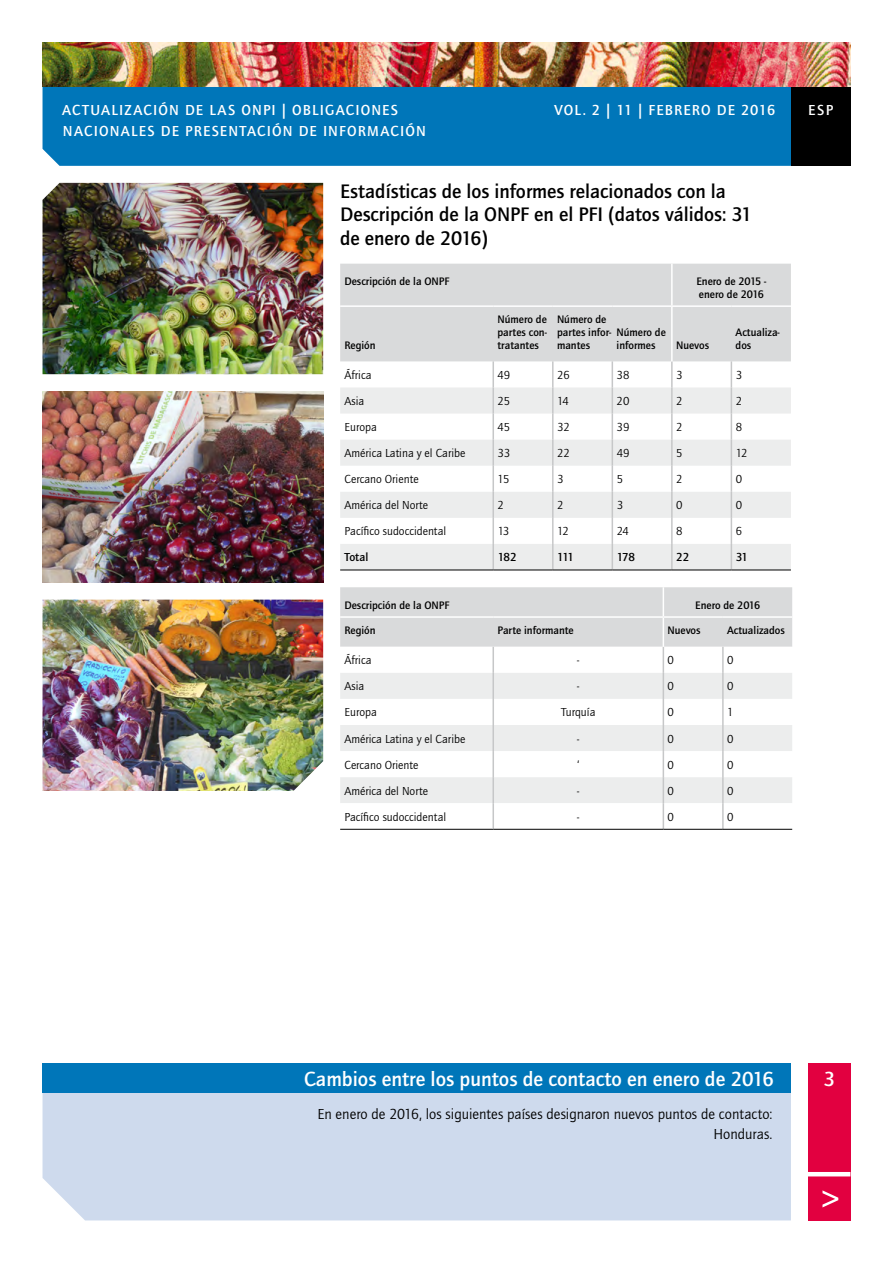
<style>
.page{position:relative;width:893px;height:1263px;background:#fff}
.page>*{position:absolute;margin:0;border:0;box-sizing:border-box;transform-origin:0 0}
.t1{font:500 21px "Quay Sans ITC Std";color:#fff}
.t2{font:500 20.25px/23.2px "Quay Sans ITC Std";color:#000}
.t3{font:500 15px "Quay Sans ITC Std";letter-spacing:.075em;color:#fff}
.t4{font:15px/19.5px "Quay Sans ITC Std";color:#000;text-align:right}
.t5{font:12px "Quay Sans ITC Std";color:#000}
.t6{font:500 12px "Quay Sans ITC Std";letter-spacing:-.055em;color:#000}
.t7{font:500 11.25px/12.8px "Quay Sans ITC Std";color:#000}
.t8{font:500 11.25px/12.8px "Quay Sans ITC Std";letter-spacing:-.03em;color:#000}
</style>
<div class="page">
<div style="left:808px;top:1063px;width:42px;height:157px;background:#e20040"></div>
<svg style="left:822px;top:1190px;width:16px;height:17px"></svg>
<hr style="left:808px;top:1172px;width:42px;height:4px;background:#fff">
<div style="left:43px;top:1093px;width:748px;height:127px;background:#cedaed"></div>
<div style="left:43px;top:1063px;width:748px;height:30px;background:#0076b9"></div>
<div style="left:43px;top:86px;width:748px;height:80px;background:#0076b9"></div>
<div style="left:791px;top:85px;width:59px;height:81px;background:#000"></div>
<img style="left:43px;top:600px;width:280px;height:191px">
<img style="left:43px;top:183px;width:280px;height:191px">
<img style="left:43px;top:391px;width:280px;height:192px">
<hr style="left:663px;top:829px;width:60px;height:1px;background:#000">
<hr style="left:723px;top:829px;width:69px;height:1px;background:#000">
<svg style="left:340px;top:587px;width:452px;height:242px"></svg>
<hr style="left:492px;top:647px;width:2px;height:26px;background:#c6c7c8">
<hr style="left:492px;top:699px;width:2px;height:26px;background:#c6c7c8">
<hr style="left:492px;top:751px;width:2px;height:26px;background:#c6c7c8">
<hr style="left:340px;top:829px;width:153px;height:1px;background:#000">
<hr style="left:492px;top:803px;width:2px;height:26px;background:#c6c7c8">
<hr style="left:493px;top:829px;width:170px;height:1px;background:#000">
<svg style="left:340px;top:264px;width:451px;height:306px"></svg>
<hr style="left:493px;top:570px;width:60px;height:1px;background:#000">
<hr style="left:553px;top:570px;width:59px;height:1px;background:#000">
<hr style="left:612px;top:570px;width:60px;height:1px;background:#000">
<hr style="left:672px;top:570px;width:59px;height:1px;background:#000">
<hr style="left:731px;top:570px;width:60px;height:1px;background:#000">
<hr style="left:340px;top:570px;width:153px;height:1px;background:#000">
<img style="left:43px;top:43px;width:807px;height:43px">
<p class="t3" style="left:62px;top:102px;width:337px">Actualización de las ONPI | Obligaciones</p>
<p class="t3" style="left:555px;top:102px;width:222px">vol. 2 | 11 | febrero de 2016</p>
<p class="t3" style="left:808px;top:102px;width:9px">ESP</p>
<p class="t3" style="left:63px;top:122px;width:11px">nac</p>
<p class="t3" style="left:94px;top:122px;width:145px">ionales de presentac</p>
<p class="t3" style="left:267px;top:122px;width:158px">ión de información</p>
<h2 class="t2" style="left:340px;top:180px;width:414px">Estadísticas de los informes relacionados con la<br>Descripción de la ONPF en el PFI (datos válidos: 31 de enero de 2016)</h2>
<p class="t7" style="left:344px;top:275px;width:101px">Descripción de la ONPF</p>
<p class="t8" style="left:696px;top:275px;width:72px">Enero de 2015 - enero de 2016</p>
<p class="t7" style="left:344px;top:339px;width:33px">Región</p>
<p class="t7" style="left:497px;top:313px;width:51px;text-align:justify">Número de partes con&shy;tratantes</p>
<p class="t7" style="left:557px;top:313px;width:56px">Número de partes infor&shy;mantes</p>
<p class="t7" style="left:617px;top:326px;width:51px">Número de informes</p>
<p class="t7" style="left:676px;top:339px;width:34px">Nuevos</p>
<p class="t7" style="left:736px;top:326px;width:46px">Actualiza&shy;dos</p>
<p class="t5" style="left:344px;top:368px;width:28px">África</p>
<p class="t5" style="left:497px;top:368px;width:14px">49</p>
<p class="t5" style="left:557px;top:368px;width:14px">26</p>
<p class="t5" style="left:617px;top:368px;width:14px">38</p>
<p class="t5" style="left:676px;top:368px;width:8px">3</p>
<p class="t5" style="left:736px;top:368px;width:8px">3</p>
<p class="t5" style="left:344px;top:394px;width:21px">Asia</p>
<p class="t5" style="left:498px;top:394px;width:14px">25</p>
<p class="t5" style="left:557px;top:394px;width:13px">14</p>
<p class="t5" style="left:617px;top:394px;width:14px">20</p>
<p class="t5" style="left:676px;top:394px;width:8px">2</p>
<p class="t5" style="left:736px;top:394px;width:8px">2</p>
<p class="t5" style="left:344px;top:421px;width:34px">Europa</p>
<p class="t5" style="left:498px;top:421px;width:14px">45</p>
<p class="t5" style="left:557px;top:421px;width:14px">32</p>
<p class="t5" style="left:617px;top:421px;width:14px">39</p>
<p class="t5" style="left:676px;top:421px;width:8px">2</p>
<p class="t5" style="left:736px;top:421px;width:8px">8</p>
<p class="t5" style="left:344px;top:447px;width:122px">América Latina y el Caribe</p>
<p class="t5" style="left:498px;top:447px;width:14px">33</p>
<p class="t5" style="left:557px;top:447px;width:14px">22</p>
<p class="t5" style="left:617px;top:447px;width:14px">49</p>
<p class="t5" style="left:676px;top:447px;width:8px">5</p>
<p class="t5" style="left:736px;top:447px;width:13px">12</p>
<p class="t5" style="left:345px;top:473px;width:76px">Cercano Oriente</p>
<p class="t5" style="left:498px;top:473px;width:13px">15</p>
<p class="t5" style="left:557px;top:473px;width:8px">3</p>
<p class="t5" style="left:617px;top:473px;width:8px">5</p>
<p class="t5" style="left:676px;top:473px;width:8px">2</p>
<p class="t5" style="left:736px;top:473px;width:8px">0</p>
<p class="t5" style="left:345px;top:499px;width:85px">América del Norte</p>
<p class="t5" style="left:498px;top:499px;width:8px">2</p>
<p class="t5" style="left:557px;top:499px;width:8px">2</p>
<p class="t5" style="left:617px;top:499px;width:8px">3</p>
<p class="t5" style="left:676px;top:499px;width:8px">0</p>
<p class="t5" style="left:736px;top:499px;width:8px">0</p>
<p class="t5" style="left:345px;top:525px;width:103px">Pacífico sudoccidental</p>
<p class="t5" style="left:498px;top:525px;width:13px">13</p>
<p class="t5" style="left:557px;top:525px;width:13px">12</p>
<p class="t5" style="left:617px;top:525px;width:14px">24</p>
<p class="t5" style="left:676px;top:525px;width:8px">8</p>
<p class="t5" style="left:736px;top:525px;width:8px">6</p>
<p class="t6" style="left:345px;top:551px;width:25px">Total</p>
<p class="t6" style="left:498px;top:551px;width:20px">182</p>
<p class="t6" style="left:557px;top:551px;width:18px">111</p>
<p class="t6" style="left:617px;top:551px;width:20px">178</p>
<p class="t6" style="left:676px;top:551px;width:15px">22</p>
<p class="t6" style="left:736px;top:551px;width:14px">31</p>
<p class="t7" style="left:344px;top:598px;width:101px">Descripción de la ONPF</p>
<p class="t7" style="left:695px;top:598px;width:67px">Enero de 2016</p>
<p class="t7" style="left:344px;top:624px;width:33px">Región</p>
<p class="t7" style="left:497px;top:624px;width:78px">Parte informante</p>
<p class="t7" style="left:668px;top:624px;width:34px">Nuevos</p>
<p class="t7" style="left:727px;top:624px;width:59px">Actualizados</p>
<p class="t5" style="left:344px;top:654px;width:28px">África</p>
<p class="t5" style="left:577px;top:654px;width:4px">-</p>
<p class="t5" style="left:668px;top:654px;width:8px">0</p>
<p class="t5" style="left:727px;top:654px;width:8px">0</p>
<p class="t5" style="left:344px;top:680px;width:21px">Asia</p>
<p class="t5" style="left:577px;top:680px;width:4px">-</p>
<p class="t5" style="left:668px;top:680px;width:8px">0</p>
<p class="t5" style="left:727px;top:680px;width:8px">0</p>
<p class="t5" style="left:344px;top:706px;width:34px">Europa</p>
<p class="t5" style="left:561px;top:706px;width:36px">Turquía</p>
<p class="t5" style="left:668px;top:706px;width:8px">0</p>
<p class="t5" style="left:727px;top:706px;width:8px">1</p>
<p class="t5" style="left:344px;top:732px;width:122px">América Latina y el Caribe</p>
<p class="t5" style="left:577px;top:732px;width:4px">-</p>
<p class="t5" style="left:668px;top:732px;width:8px">0</p>
<p class="t5" style="left:727px;top:732px;width:8px">0</p>
<p class="t5" style="left:344px;top:758px;width:76px">Cercano Oriente</p>
<p class="t5" style="left:577px;top:758px;width:4px">‘</p>
<p class="t5" style="left:668px;top:758px;width:8px">0</p>
<p class="t5" style="left:727px;top:758px;width:8px">0</p>
<p class="t5" style="left:344px;top:784px;width:85px">América del Norte</p>
<p class="t5" style="left:577px;top:784px;width:4px">-</p>
<p class="t5" style="left:668px;top:784px;width:8px">0</p>
<p class="t5" style="left:727px;top:784px;width:8px">0</p>
<p class="t5" style="left:344px;top:810px;width:103px">Pacífico sudoccidental</p>
<p class="t5" style="left:577px;top:810px;width:4px">-</p>
<p class="t5" style="left:668px;top:810px;width:8px">0</p>
<p class="t5" style="left:727px;top:810px;width:8px">0</p>
<h1 class="t1" style="left:304px;top:1067px;width:471px">Cambios entre los puntos de contacto en enero de 2016</h1>
<p class="t4" style="left:317px;top:1105px;width:457px">En enero de 2016, los siguientes países designaron nuevos puntos de contacto:<br>Honduras.</p>
<h1 class="t1" style="left:823px;top:1067px;width:13px">3</h1>
</div>
